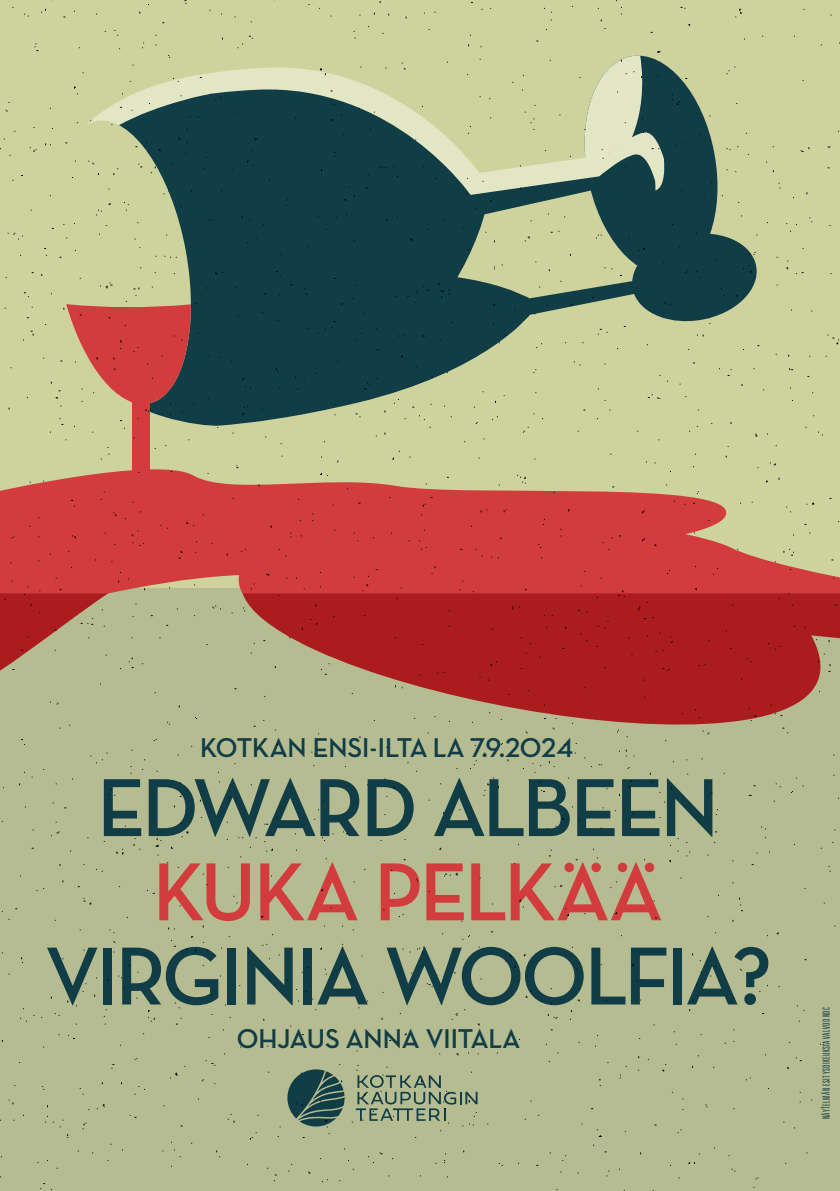
<style>
.page{position:relative;width:840px;height:1191px;background:#fff}
.page>*{position:absolute;margin:0;border:0;box-sizing:border-box;transform-origin:0 0}
.t1{font:700 83.6px "Neutra Disp";letter-spacing:-.035em;color:#113d47}
.t2{font:700 83.6px "Neutra Disp";letter-spacing:-.025em;color:#d23c3c}
.t3{font:700 27.6px "Neutra Disp";letter-spacing:-.01em;color:#113d47}
.t4{font:300 ultra-condensed 9.8px "Univers LT Std";letter-spacing:.05em;color:#113d47}
</style>
<div class="page">
<img style="left:0;top:0;width:839px;height:1191px">
<p class="t3" style="left:200px;top:732px;width:374px">KOTKAN ENSI-ILTA LA 7.9.2024</p>
<h1 class="t1" style="left:98px;top:761px;width:622px">EDWARD ALBEEN</h1>
<h1 class="t2" style="left:153px;top:845px;width:511px">KUKA PELKÄÄ</h1>
<h1 class="t1" style="left:45px;top:929px;width:726px">VIRGINIA WOOLFIA?</h1>
<p class="t3" style="left:237px;top:1023px;width:285px">OHJAUS ANNA VIITALA</p>
<p class="t4" style="left:820px;top:1119px;width:113px;rotate:-90deg">NÄYTELMÄN ESITYSOIKEUKSIA VALVOO NDC</p>
</div>
